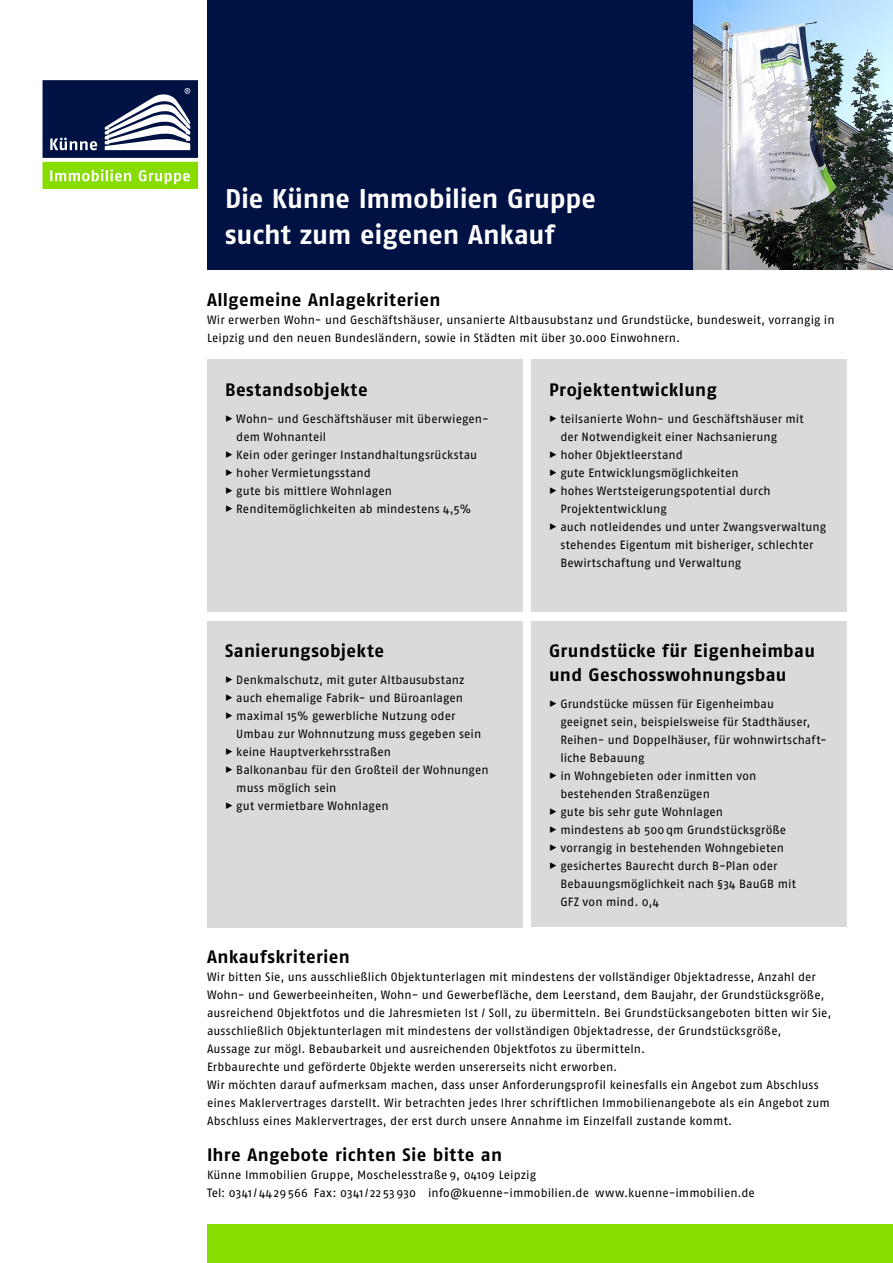
<style>
.page{position:relative;width:893px;height:1263px;background:#fff}
.page>*{position:absolute;margin:0;border:0;box-sizing:border-box;transform-origin:0 0}
.t1{font:700 27px/36px "Fago No";letter-spacing:-.005em;color:#fff}
.t2{font:700 18px/24px "Fago No";letter-spacing:.02em;color:#000}
.t3{font:12px/18px "Fago No";letter-spacing:.005em;color:#000}
.s1{font-family:"Fago No Regular Expert"}
</style>
<div class="page">
<svg style="left:43px;top:80px;width:155px;height:109px"></svg>
<div style="left:207px;top:1224px;width:686px;height:39px;background:#8d0"></div>
<div style="left:207px;top:0;width:686px;height:269px;background:#014"></div>
<img style="left:693px;top:0;width:200px;height:269px">
<div style="left:207px;top:360px;width:315px;height:252px;background:#d9dada"></div>
<div style="left:531px;top:360px;width:315px;height:252px;background:#d9dada"></div>
<div style="left:207px;top:621px;width:315px;height:306px;background:#d9dada"></div>
<div style="left:531px;top:621px;width:315px;height:306px;background:#d9dada"></div>
<h1 class="t1" style="left:225px;top:180px;width:372px">Die Künne Immobilien Gruppe sucht zum eigenen Ankauf</h1>
<h2 class="t2" style="left:207px;top:287px;width:235px">Allgemeine Anlagekriterien</h2>
<p class="t3" style="left:207px;top:311px;width:629px">Wir erwerben Wohn- und Geschäftshäuser, unsanierte Altbausubstanz und Grundstücke, bundesweit, vorrangig in<br>Leipzig und den neuen Bundesländern, sowie in Städten mit über 30.000 Einwohnern.</p>
<h2 class="t2" style="left:225px;top:377px;width:144px">Bestandsobjekte</h2>
<p class="t3" style="left:225px;top:410px;width:265px"><span class="s1">%</span> Wohn- und Geschäftshäuser mit überwiegen-</p>
<p class="t3" style="left:236px;top:428px;width:92px">dem Wohnanteil</p>
<p class="t3" style="left:225px;top:446px;width:254px"><span class="s1">%</span> Kein oder geringer Instandhaltungsrückstau</p>
<p class="t3" style="left:225px;top:464px;width:147px"><span class="s1">%</span> hoher Vermietungsstand</p>
<p class="t3" style="left:225px;top:482px;width:168px"><span class="s1">%</span> gute bis mittlere Wohnlagen</p>
<p class="t3" style="left:225px;top:500px;width:248px"><span class="s1">%</span> Renditemöglichkeiten ab mindestens 4,5%</p>
<h2 class="t2" style="left:225px;top:638px;width:161px">Sanierungsobjekte</h2>
<p class="t3" style="left:225px;top:671px;width:241px"><span class="s1">%</span> Denkmalschutz, mit guter Altbausubstanz</p>
<p class="t3" style="left:225px;top:689px;width:240px"><span class="s1">%</span> auch ehemalige Fabrik- und Büroanlagen</p>
<p class="t3" style="left:225px;top:707px;width:232px"><span class="s1">%</span> maximal 15% gewerbliche Nutzung oder</p>
<p class="t3" style="left:236px;top:725px;width:247px">Umbau zur Wohnnutzung muss gegeben sein</p>
<p class="t3" style="left:225px;top:743px;width:168px"><span class="s1">%</span> keine Hauptverkehrsstraßen</p>
<p class="t3" style="left:225px;top:761px;width:265px"><span class="s1">%</span> Balkonanbau für den Großteil der Wohnungen</p>
<p class="t3" style="left:236px;top:779px;width:102px">muss möglich sein</p>
<p class="t3" style="left:225px;top:797px;width:165px"><span class="s1">%</span> gut vermietbare Wohnlagen</p>
<h2 class="t2" style="left:549px;top:377px;width:169px">Projektentwicklung</h2>
<p class="t3" style="left:549px;top:410px;width:256px"><span class="s1">%</span> teilsanierte Wohn- und Geschäftshäuser mit</p>
<p class="t3" style="left:560px;top:428px;width:218px">der Notwendigkeit einer Nachsanierung</p>
<p class="t3" style="left:549px;top:446px;width:135px"><span class="s1">%</span> hoher Objektleerstand</p>
<p class="t3" style="left:549px;top:464px;width:191px"><span class="s1">%</span> gute Entwicklungsmöglichkeiten</p>
<p class="t3" style="left:549px;top:482px;width:223px"><span class="s1">%</span> hohes Wertsteigerungspotential durch</p>
<p class="t3" style="left:560px;top:500px;width:108px">Projektentwicklung</p>
<p class="t3" style="left:549px;top:518px;width:279px"><span class="s1">%</span> auch notleidendes und unter Zwangsverwaltung</p>
<p class="t3" style="left:560px;top:536px;width:255px">stehendes Eigentum mit bisheriger, schlechter</p>
<p class="t3" style="left:560px;top:554px;width:182px">Bewirtschaftung und Verwaltung</p>
<h2 class="t2" style="left:549px;top:639px;width:268px">Grundstücke für Eigenheimbau und Geschosswohnungsbau</h2>
<p class="t3" style="left:549px;top:695px;width:226px"><span class="s1">%</span> Grundstücke müssen für Eigenheimbau</p>
<p class="t3" style="left:560px;top:713px;width:252px">geeignet sein, beispielsweise für Stadthäuser,</p>
<p class="t3" style="left:560px;top:731px;width:268px">Reihen- und Doppelhäuser, für wohnwirtschaft-</p>
<p class="t3" style="left:560px;top:749px;width:85px">liche Bebauung</p>
<p class="t3" style="left:549px;top:767px;width:209px"><span class="s1">%</span> in Wohngebieten oder inmitten von</p>
<p class="t3" style="left:560px;top:785px;width:151px">bestehenden Straßenzügen</p>
<p class="t3" style="left:549px;top:803px;width:176px"><span class="s1">%</span> gute bis sehr gute Wohnlagen</p>
<p class="t3" style="left:549px;top:821px;width:239px"><span class="s1">%</span> mindestens ab 500qm Grundstücksgröße</p>
<p class="t3" style="left:549px;top:839px;width:237px"><span class="s1">%</span> vorrangig in bestehenden Wohngebieten</p>
<p class="t3" style="left:549px;top:857px;width:230px"><span class="s1">%</span> gesichertes Baurecht durch B-Plan oder</p>
<p class="t3" style="left:560px;top:875px;width:237px">Bebauungsmöglichkeit nach §34 BauGB mit</p>
<p class="t3" style="left:560px;top:893px;width:100px">GFZ von mind. 0,4</p>
<h2 class="t2" style="left:207px;top:944px;width:144px">Ankaufskriterien</h2>
<p class="t3" style="left:207px;top:968px;width:626px">Wir bitten Sie, uns ausschließlich Objektunterlagen mit mindestens der vollständiger Objektadresse, Anzahl der Wohn- und Gewerbeeinheiten, Wohn- und Gewerbefläche, dem Leerstand, dem Baujahr, der Grundstücksgröße, ausreichend Objektfotos und die Jahresmieten Ist / Soll, zu übermitteln. Bei Grundstücksangeboten bitten wir Sie, ausschließlich Objektunterlagen mit mindestens der vollständigen Objektadresse, der Grundstücksgröße,<br>Aussage zur mögl. Bebaubarkeit und ausreichenden Objektfotos zu übermitteln.<br>Erbbaurechte und geförderte Objekte werden unsererseits nicht erworben.<br>Wir möchten darauf aufmerksam machen, dass unser Anforderungsprofil keinesfalls ein Angebot zum Abschluss eines Maklervertrages darstellt. Wir betrachten jedes Ihrer schriftlichen Immobilienangebote als ein Angebot zum Abschluss eines Maklervertrages, der erst durch unsere Annahme im Einzelfall zustande kommt.</p>
<h2 class="t2" style="left:207px;top:1142px;width:297px">Ihre Angebote richten Sie bitte an</h2>
<p class="t3" style="left:207px;top:1166px;width:549px">Künne Immobilien Gruppe, Moschelesstraße 9, 04109 Leipzig<br>Tel: 0341/4429566 Fax: 0341/ 2253930 info@kuenne-immobilien.de www.kuenne-immobilien.de</p>
</div>
